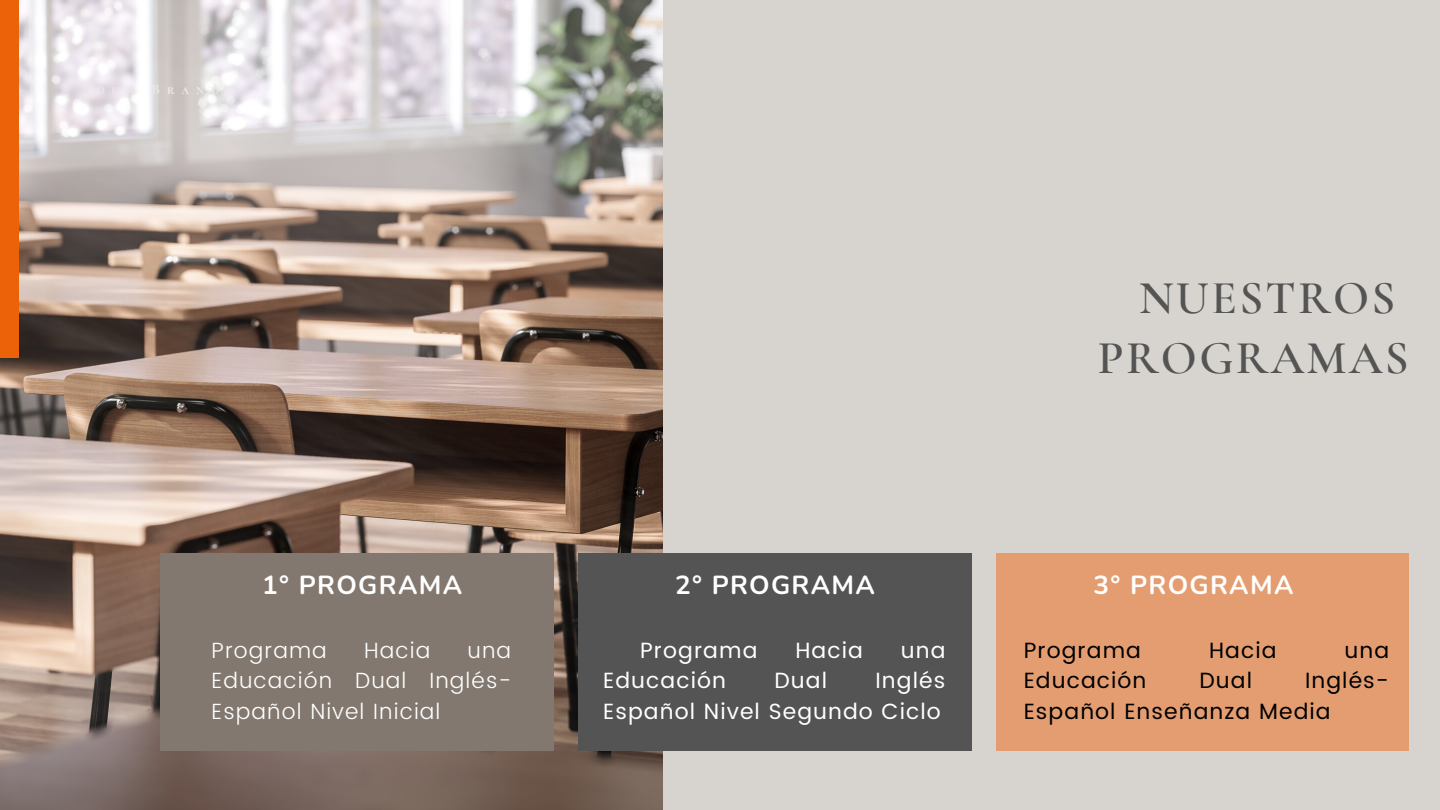
<style>
.page{position:relative;width:1440px;height:810px;background:#d7d4cf}
.page>*{position:absolute;margin:0;border:0;box-sizing:border-box;transform-origin:0 0}
.t1{font:600 47.1px/60.8px "Cormorant Garamond";letter-spacing:.05em;color:#545454;text-align:center}
.t2{font:700 26.1px "Nunito";letter-spacing:.05em;color:#fff}
.t3{font:22px/30.8px "Poppins";letter-spacing:.05em;color:#fff;text-align:right}
.t4{font:22px/30.8px "Poppins";letter-spacing:.05em;color:#000}
.t5{font:300 22px/30.8px "Poppins";letter-spacing:.05em;color:#fff;text-align:justify}
</style>
<div class="page">
<img style="left:0;top:0;width:662px;height:810px">
<div style="left:160px;top:554px;width:394px;height:197px;background:#827870"></div>
<div style="left:578px;top:554px;width:394px;height:197px;background:#545454"></div>
<div style="left:0;top:0;width:19px;height:358px;background:#eb6209"></div>
<div style="left:997px;top:554px;width:412px;height:197px;background:#e49d71"></div>
<h1 class="t1" style="left:1098px;top:267px;width:313px">NUESTROS<br>PROGRAMAS</h1>
<p class="t2" style="left:262px;top:568px;width:201px">1° PROGRAMA</p>
<p class="t2" style="left:675px;top:568px;width:201px">2° PROGRAMA</p>
<p class="t2" style="left:1094px;top:568px;width:201px">3° PROGRAMA</p>
<p class="t5" style="left:212px;top:635px;width:117px">Programa</p>
<p class="t5" style="left:364px;top:635px;width:68px">Hacia</p>
<p class="t5" style="left:212px;top:635px;width:301px;text-indent:256px">una Educación Dual Inglés-Español Nivel Inicial</p>
<p class="t3" style="left:640px;top:635px;width:119px">Programa</p>
<p class="t3" style="left:795px;top:635px;width:69px">Hacia</p>
<p class="t3" style="left:901px;top:635px;width:46px">una</p>
<p class="t3" style="left:603px;top:665px;width:124px">Educación</p>
<p class="t3" style="left:775px;top:665px;width:54px">Dual</p>
<p class="t3" style="left:603px;top:665px;width:344px">Inglés<br>Español Nivel Segundo Ciclo</p>
<p class="t4" style="left:1024px;top:635px;width:119px">Programa</p>
<p class="t4" style="left:1209px;top:635px;width:69px">Hacia</p>
<p class="t4" style="left:1345px;top:635px;width:46px">una</p>
<p class="t4" style="left:1024px;top:665px;width:124px">Educación</p>
<p class="t4" style="left:1200px;top:665px;width:54px">Dual</p>
<p class="t4" style="left:1024px;top:665px;width:367px;text-indent:281px">Inglés-<br>Español Enseñanza Media</p>
</div>
